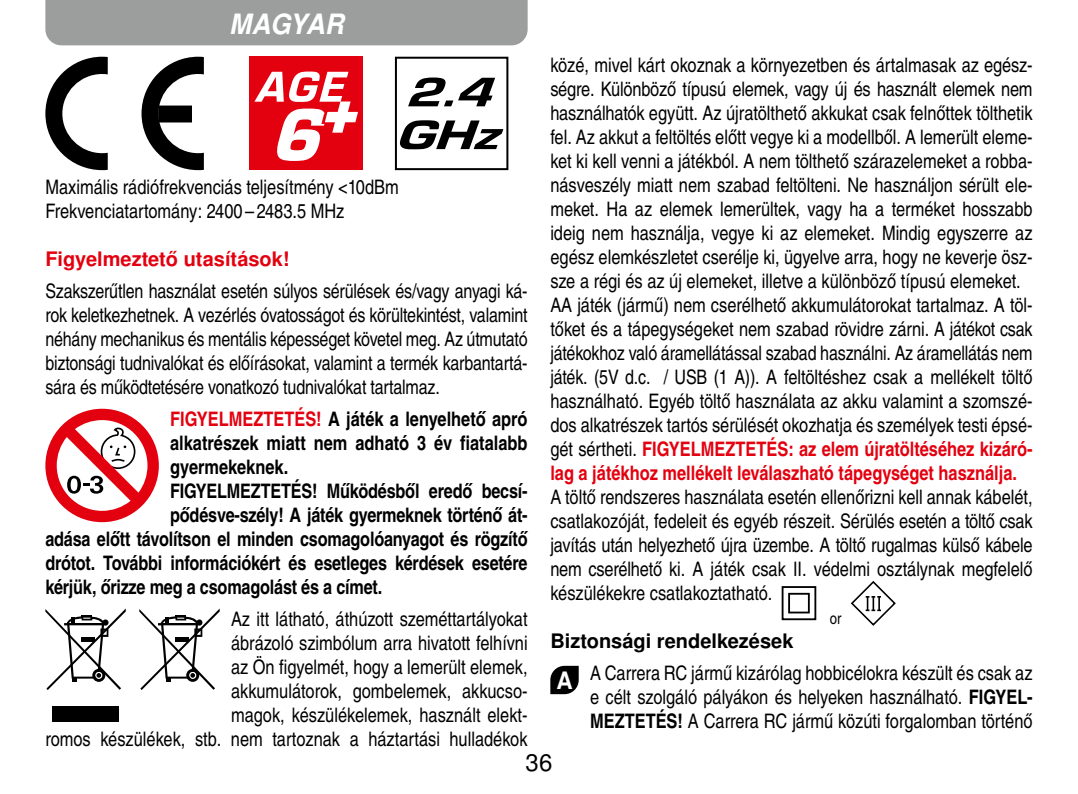
<style>
.page{position:relative;width:1078px;height:794px;background:#fff}
.page>*{position:absolute;margin:0;border:0;box-sizing:border-box;transform-origin:0 0}
.t1{font:italic 700 28px "Nimbus San LOT";letter-spacing:-.01em;color:#fff;scale:.94 1}
.t2{font:24px "Nimbus San LOT";color:#000}
.t3{font:20px/24px "Nimbus San LOT Reg Con";color:#000;text-align:justify}
.t4{font:20px "Nimbus San LOT Bol Con";letter-spacing:-.01em;color:#000}
.t5{font:20px/24px "Nimbus San LOT Bol Con";color:#e3000f}
.t6{font:700 20px "Nimbus San LOT";color:#e3000f}
.t7{font:700 20px "Nimbus San LOT";color:#000}
.t8{font:16px "Nimbus San LOT Reg Con";color:#000}
.s1{font-family:"Nimbus San LOT Reg Con";color:#000}
.s2{font-family:"Nimbus San LOT";font-weight:700;font-size:24px;color:#fff}
.s3{font-family:"Nimbus San LOT Bol Con"}
.s4{color:#e3000f}
</style>
<div class="page">
<svg style="left:45px;top:57px;width:63px;height:113px"></svg>
<svg style="left:141px;top:57px;width:63px;height:113px"></svg>
<div style="left:249px;top:57px;width:114px;height:113px;background:#e3000f"></div>
<svg style="left:254px;top:72px;width:104px;height:89px"></svg>
<svg style="left:394px;top:56px;width:115px;height:115px"></svg>
<svg style="left:45px;top:409px;width:114px;height:113px"></svg>
<div style="left:52px;top:706px;width:66px;height:16px;background:#000"></div>
<svg style="left:45px;top:608px;width:81px;height:82px"></svg>
<svg style="left:139px;top:608px;width:81px;height:82px"></svg>
<svg style="left:781px;top:586px;width:36px;height:35px"></svg>
<svg style="left:850px;top:581px;width:46px;height:45px"></svg>
<svg style="left:550px;top:666px;width:28px;height:28px"></svg>
<div style="left:45px;top:0;width:482px;height:45px;background:#9c9d9d"></div>
<h1 class="t1" style="left:229px;top:8px;width:123px">MAGYAR</h1>
<p class="t3" style="left:550px;top:53px;width:483px;text-align:left">közé, mivel kárt okoznak a környezetben és ártalmasak az egész&shy;ségre. Különböző típusú elemek, vagy új és használt elemek nem használhatók együtt. Az újratölthető akkukat csak felnőttek tölthetik fel. Az akkut a feltöltés előtt vegye ki a modellből. A lemerült eleme&shy;ket ki kell venni a játékból. A nem tölthető szárazelemeket a robba&shy;násveszély miatt nem szabad feltölteni. Ne használjon sérült ele&shy;meket. Ha az elemek lemerültek, vagy ha a terméket hosszabb ideig nem használja, vegye ki az elemeket. Mindig egyszerre az egész elemkészletet cserélje ki, ügyelve arra, hogy ne keverje ös - sze a régi és az új elemeket, illetve a különböző típusú elemeket.<br>AA játék (jármű) nem cserélhető akkumulátorokat tartalmaz. A töl&shy;tőket és a tápegységeket nem szabad rövidre zárni. A játékot csak játékokhoz való áramellátással szabad használni. Az áramellátás nem játék. (5V d.c. / USB (1 A)). A feltöltéshez csak a mellékelt töltő használható. Egyéb töltő használata az akku valamint a szomszé&shy;dos alkatrészek tartós sérülését okozhatja és személyek testi épsé-</p>
<p class="t5" style="left:550px;top:438px;width:483px"><span class="s1">gét sértheti.</span> FIGYELMEZTETÉS: az elem újratöltéséhez kizáró&shy;lag a játékhoz mellékelt leválaszható tápegységet használja.</p>
<p class="t3" style="left:550px;top:485px;width:483px">A töltő rendszeres használata esetén ellenőrizni kell annak kábelét, csatlakozóját, fedeleit és egyéb részeit. Sérülés esetén a töltő csak javítás után helyezhető újra üzembe. A töltő rugalmas külső kábele nem cserélhető ki. A játék csak II. védelmi osztálynak megfelelő készülékekre csatlakoztatható.</p>
<p class="t8" style="left:829px;top:609px;width:13px">or</p>
<p class="t7" style="left:550px;top:629px;width:244px">Biztonsági rendelkezések</p>
<p class="t3" style="left:590px;top:661px;width:444px;text-indent:-34px"><span class="s2">A</span> A Carrera RC jármű kizárólag hobbicélokra készült és csak az e célt szolgáló pályákon és helyeken használható. <span class="s3">FIGYEL-MEZTETÉS!</span> A Carrera RC jármű közúti forgalomban történő</p>
<p class="t2" style="left:525px;top:748px;width:28px">36</p>
<p class="t3" style="left:45px;top:175px;width:355px">Maximális rádiófrekvenciás teljesítmény &lt;10dBm<br>Frekvenciatartomány: 2400 – 2483.5 MHz</p>
<p class="t6" style="left:45px;top:247px;width:246px">Figyelmeztető utasítások!</p>
<p class="t3" style="left:45px;top:279px;width:483px">Szakszerűtlen használat esetén súlyos sérülések és/vagy anyagi ká&shy;rok keletkezhetnek. A vezérlés óvatosságot és körültekintést, valamint néhány mechanikus és mentális képességet követel meg. Az útmutató biztonsági tudnivalókat és előírásokat, valamint a termék karbantartá&shy;sára és működtetésére vonatkozó tudnivalókat tartalmaz.</p>
<p class="t4" style="left:170px;top:407px;width:359px"><span class="s4">FIGYELMEZTETÉS!</span> A játék a lenyelhető apró</p>
<p class="t4" style="left:170px;top:431px;width:359px">alkatrészek miatt nem adható 3 év fiatalabb</p>
<p class="t4" style="left:170px;top:455px;width:120px">gyermekeknek.</p>
<p class="t4" style="left:170px;top:479px;width:359px">FIGYELMEZTETÉS! Működésből eredő becsí-</p>
<p class="t4" style="left:170px;top:503px;width:359px">pődésve-szély! A játék gyermeknek történő át-</p>
<p class="t4" style="left:45px;top:527px;width:483px">adása előtt távolítson el minden csomagolóanyagot és rögzítő</p>
<p class="t4" style="left:45px;top:551px;width:483px">drótot. További információkért és esetleges kérdések esetére</p>
<p class="t4" style="left:45px;top:575px;width:338px">kérjük, őrizze meg a csomagolást és a címet.</p>
<p class="t3" style="left:45px;top:607px;width:483px;text-align:right">Az itt látható, áthúzott szeméttartályokat<br>ábrázoló szimbólum arra hivatott felhívni<br>az Ön figyelmét, hogy a lemerült elemek,<br>akkumulátorok, gombelemek, akkucso-<br>magok, készülékelemek, használt elekt-<br>romos készülékek, stb. nem tartoznak a háztartási hulladékok</p>
</div>
